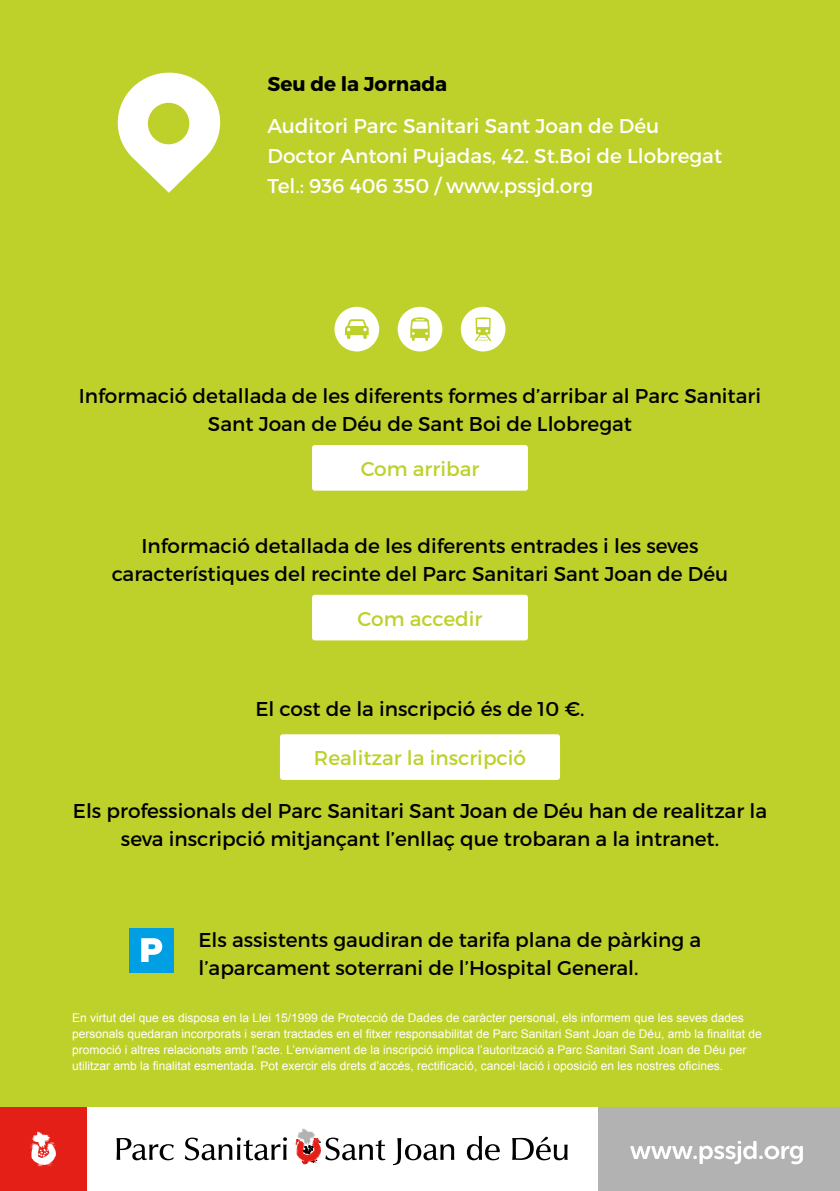
<style>
.page{position:relative;width:840px;height:1191px;background:#fff}
.page>*{position:absolute;margin:0;border:0;box-sizing:border-box;transform-origin:0 0}
.t1{font:20px/28px "Montserrat";color:#000;text-align:center}
.t2{font:20px/30px "Montserrat";color:#fff}
.t3{font:20px "Montserrat";color:#bed12a}
.t4{font:700 20px "Montserrat";color:#000}
.t5{font:12px/16px "Arial";color:#fff}
</style>
<div class="page">
<div style="left:0;top:0;width:839px;height:1191px;background:#bed12a"></div>
<div style="left:129px;top:928px;width:45px;height:44px;background:#009fe3"></div>
<svg style="left:141px;top:938px;width:21px;height:24px"></svg>
<div style="left:312px;top:595px;width:215px;height:45px;background:#fff;border-radius:3px"></div>
<div style="left:312px;top:445px;width:215px;height:46px;background:#fff;border-radius:3px"></div>
<svg style="left:334px;top:307px;width:45px;height:44px"></svg>
<svg style="left:397px;top:307px;width:45px;height:44px"></svg>
<svg style="left:460px;top:307px;width:45px;height:44px"></svg>
<div style="left:280px;top:734px;width:279px;height:46px;background:#fff;border-radius:3px"></div>
<div style="left:87px;top:1107px;width:511px;height:84px;background:#fff"></div>
<div style="left:0;top:1107px;width:87px;height:84px;background:#e41f18"></div>
<div style="left:598px;top:1107px;width:241px;height:84px;background:#b3b2b2"></div>
<svg style="left:116px;top:1138px;width:58px;height:22px"></svg>
<svg style="left:185px;top:1137px;width:102px;height:23px"></svg>
<svg style="left:393px;top:1138px;width:61px;height:27px"></svg>
<svg style="left:466px;top:1135px;width:33px;height:25px"></svg>
<svg style="left:512px;top:1136px;width:55px;height:24px"></svg>
<svg style="left:295px;top:1128px;width:90px;height:36px"></svg>
<svg style="left:31px;top:1131px;width:25px;height:36px"></svg>
<svg style="left:630px;top:1141px;width:172px;height:23px"></svg>
<svg style="left:117px;top:72px;width:104px;height:121px"></svg>
<h1 class="t4" style="left:267px;top:72px;width:181px">Seu de la Jornada</h1>
<h1 class="t2" style="left:267px;top:111px;width:456px">Auditori Parc Sanitari Sant Joan de Déu<br>Doctor Antoni Pujadas, 42. St.Boi de Llobregat<br>Tel.: 936 406 350 / www.pssjd.org</h1>
<h1 class="t1" style="left:79px;top:382px;width:683px">Informació detallada de les diferents formes d’arribar al Parc Sanitari<br>Sant Joan de Déu de Sant Boi de Llobregat</h1>
<h1 class="t3" style="left:360px;top:457px;width:120px">Com arribar</h1>
<h1 class="t1" style="left:112px;top:531px;width:617px">Informació detallada de les diferents entrades i les seves característiques del recinte del Parc Sanitari Sant Joan de Déu</h1>
<h1 class="t3" style="left:357px;top:606px;width:126px">Com accedir</h1>
<h1 class="t1" style="left:255px;top:694px;width:330px">El cost de la inscripció és de 10 €.</h1>
<h1 class="t3" style="left:314px;top:746px;width:213px">Realitzar la inscripció</h1>
<h1 class="t1" style="left:73px;top:796px;width:695px">Els professionals del Parc Sanitari Sant Joan de Déu han de realitzar la seva inscripció mitjançant l’enllaç que trobaran a la intranet.</h1>
<h1 class="t1" style="left:198px;top:926px;width:504px;text-align:left">Els assistents gaudiran de tarifa plana de pàrking a l’aparcament soterrani de l’Hospital General.</h1>
<p class="t5" style="left:72px;top:1009px;width:690px">En virtut del que es disposa en la Llei 15/1999 de Protecció de Dades de caràcter personal, els informem que les seves dades personals quedaran incorporats i seran tractades en el fitxer responsabilitat de Parc Sanitari Sant Joan de Déu, amb la finalitat de promoció i altres relacionats amb l’acte. L’enviament de la inscripció implica l’autorització a Parc Sanitari Sant Joan de Déu per utilitzar amb la finalitat esmentada. Pot exercir els drets d’accés, rectificació, cancel·lació i oposició en les nostres oficines.</p>
</div>
